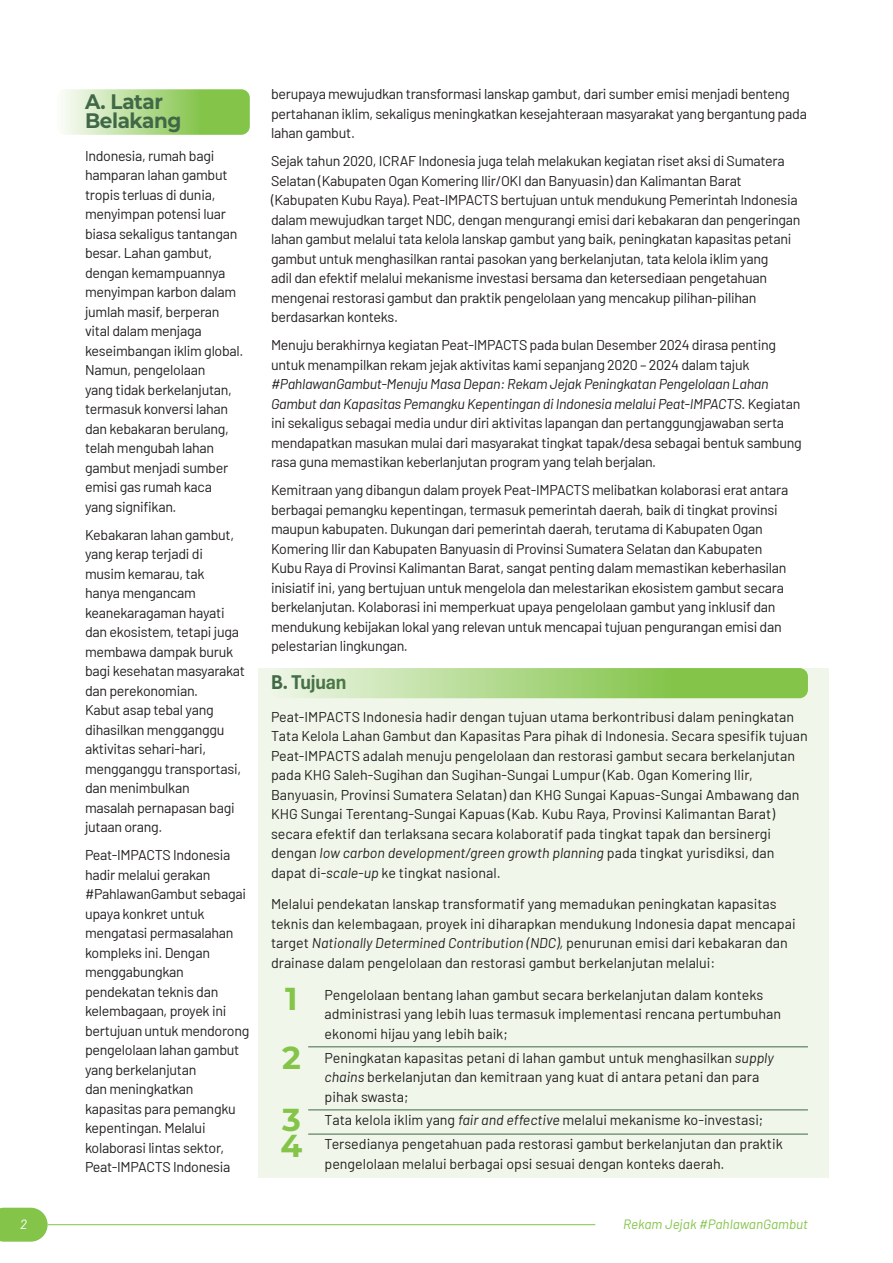
<style>
.page{position:relative;width:893px;height:1263px;background:#fff}
.page>*{position:absolute;margin:0;border:0;box-sizing:border-box;transform-origin:0 0}
.t1{font:700 31.8px "Montserrat";color:#83c449}
.Heading_3{font:700 21px/19.5px "Montserrat";letter-spacing:-.02em;color:#406847;scale:.95 1}
.Heading_3-2{font:700 21px "Aptos Display";letter-spacing:-.01em;color:#406847;scale:.95 1}
.t2{font:14.25px/19.5px "Barlow";letter-spacing:-.02em;color:#231f20}
.t3{font:14.25px/19.5px "Barlow";color:#231f20}
.t4{font:italic 13.5px "Barlow";color:#83c449}
.t5{font:italic 13.5px "Barlow";color:#fff}
.s1{font-style:italic}
</style>
<div class="page">
<div style="left:258px;top:668px;width:571px;height:510px;background:#f0f7ea"></div>
<svg style="left:56px;top:89px;width:194px;height:46px;background:#b2da8e"></svg>
<hr style="left:308px;top:1109px;width:500px;height:1px;background:#406847">
<hr style="left:308px;top:1134px;width:500px;height:1px;background:#406847">
<hr style="left:308px;top:1046px;width:500px;height:1px;background:#406847">
<svg style="left:271px;top:668px;width:537px;height:30px;background:#abd684"></svg>
<svg style="left:0;top:1208px;width:48px;height:34px;background:#8ec959"></svg>
<hr style="left:48px;top:1224px;width:547px;height:1px;background:#83c449">
<p class="Heading_3" style="left:85px;top:91px;width:103px">A. Latar<br>Belakang</p>
<p class="t2" style="left:85px;top:145px;width:160px">Indonesia, rumah bagi hamparan lahan gambut tropis terluas di dunia, menyimpan potensi luar biasa sekaligus tantangan besar. Lahan gambut, dengan kemampuannya menyimpan karbon dalam jumlah masif, berperan vital dalam menjaga keseimbangan iklim global.<br>Namun, pengelolaan<br>yang tidak berkelanjutan, termasuk konversi lahan dan kebakaran berulang, telah mengubah lahan gambut menjadi sumber emisi gas rumah kaca yang signifikan.</p>
<p class="t2" style="left:85px;top:524px;width:162px">Kebakaran lahan gambut, yang kerap terjadi di musim kemarau, tak<br>hanya mengancam keanekaragaman hayati dan ekosistem, tetapi juga membawa dampak buruk bagi kesehatan masyarakat dan perekonomian.<br>Kabut asap tebal yang dihasilkan mengganggu aktivitas sehari-hari, mengganggu transportasi, dan menimbulkan<br>masalah pernapasan bagi jutaan orang.</p>
<p class="t2" style="left:85px;top:844px;width:166px">Peat-IMPACTS Indonesia hadir melalui gerakan #PahlawanGambut sebagai upaya konkret untuk mengatasi permasalahan kompleks ini. Dengan menggabungkan pendekatan teknis dan kelembagaan, proyek ini bertujuan untuk mendorong pengelolaan lahan gambut yang berkelanjutan<br>dan meningkatkan kapasitas para pemangku kepentingan. Melalui kolaborasi lintas sektor,<br>Peat-IMPACTS Indonesia</p>
<p class="t2" style="left:271px;top:83px;width:537px">berupaya mewujudkan transformasi lanskap gambut, dari sumber emisi menjadi benteng pertahanan iklim, sekaligus meningkatkan kesejahteraan masyarakat yang bergantung pada lahan gambut.</p>
<p class="t2" style="left:271px;top:150px;width:531px">Sejak tahun 2020, ICRAF Indonesia juga telah melakukan kegiatan riset aksi di Sumatera Selatan (Kabupaten Ogan Komering Ilir/OKI dan Banyuasin) dan Kalimantan Barat (Kabupaten Kubu Raya). Peat-IMPACTS bertujuan untuk mendukung Pemerintah Indonesia dalam mewujudkan target NDC, dengan mengurangi emisi dari kebakaran dan pengeringan lahan gambut melalui tata kelola lanskap gambut yang baik, peningkatan kapasitas petani gambut untuk menghasilkan rantai pasokan yang berkelanjutan, tata kelola iklim yang<br>adil dan efektif melalui mekanisme investasi bersama dan ketersediaan pengetahuan mengenai restorasi gambut dan praktik pengelolaan yang mencakup pilihan-pilihan berdasarkan konteks.</p>
<p class="t2" style="left:271px;top:334px;width:532px">Menuju berakhirnya kegiatan Peat-IMPACTS pada bulan Desember 2024 dirasa penting untuk menampilkan rekam jejak aktivitas kami sepanjang 2020 – 2024 dalam tajuk <span class="s1">#PahlawanGambut-Menuju Masa Depan: Rekam Jejak Peningkatan Pengelolaan Lahan Gambut dan Kapasitas Pemangku Kepentingan di Indonesia melalui Peat-IMPACTS</span>. Kegiatan ini sekaligus sebagai media undur diri aktivitas lapangan dan pertanggungjawaban serta mendapatkan masukan mulai dari masyarakat tingkat tapak/desa sebagai bentuk sambung rasa guna memastikan keberlanjutan program yang telah berjalan.</p>
<p class="t2" style="left:271px;top:479px;width:519px">Kemitraan yang dibangun dalam proyek Peat-IMPACTS melibatkan kolaborasi erat antara berbagai pemangku kepentingan, termasuk pemerintah daerah, baik di tingkat provinsi maupun kabupaten. Dukungan dari pemerintah daerah, terutama di Kabupaten Ogan Komering Ilir dan Kabupaten Banyuasin di Provinsi Sumatera Selatan dan Kabupaten Kubu Raya di Provinsi Kalimantan Barat, sangat penting dalam memastikan keberhasilan inisiatif ini, yang bertujuan untuk mengelola dan melestarikan ekosistem gambut secara berkelanjutan. Kolaborasi ini memperkuat upaya pengelolaan gambut yang inklusif dan mendukung kebijakan lokal yang relevan untuk mencapai tujuan pengurangan emisi dan pelestarian lingkungan.</p>
<p class="Heading_3-2" style="left:271px;top:668px;width:81px">B. Tujuan</p>
<p class="t3" style="left:271px;top:705px;width:538px">Peat-IMPACTS Indonesia hadir dengan tujuan utama berkontribusi dalam peningkatan Tata Kelola Lahan Gambut dan Kapasitas Para pihak di Indonesia. Secara spesifik tujuan Peat-IMPACTS adalah menuju pengelolaan dan restorasi gambut secara berkelanjutan pada KHG Saleh-Sugihan dan Sugihan-Sungai Lumpur (Kab. Ogan Komering Ilir, Banyuasin, Provinsi Sumatera Selatan) dan KHG Sungai Kapuas-Sungai Ambawang dan KHG Sungai Terentang-Sungai Kapuas (Kab. Kubu Raya, Provinsi Kalimantan Barat) secara efektif dan terlaksana secara kolaboratif pada tingkat tapak dan bersinergi dengan <span class="s1">low carbon development/green growth planning</span> pada tingkat yurisdiksi, dan dapat di-<span class="s1">scale-up</span> ke tingkat nasional.</p>
<p class="t3" style="left:271px;top:893px;width:526px">Melalui pendekatan lanskap transformatif yang memadukan peningkatan kapasitas teknis dan kelembagaan, proyek ini diharapkan mendukung Indonesia dapat mencapai target <span class="s1">Nationally Determined Contribution (NDC),</span> penurunan emisi dari kebakaran dan drainase dalam pengelolaan dan restorasi gambut berkelanjutan melalui:</p>
<p class="t1" style="left:285px;top:975px;width:14px">1</p>
<p class="t1" style="left:282px;top:1035px;width:20px">2</p>
<p class="t3" style="left:325px;top:984px;width:458px">Pengelolaan bentang lahan gambut secara berkelanjutan dalam konteks administrasi yang lebih luas termasuk implementasi rencana pertumbuhan ekonomi hijau yang lebih baik;</p>
<p class="t3" style="left:325px;top:1047px;width:451px">Peningkatan kapasitas petani di lahan gambut untuk menghasilkan <span class="s1">supply chains</span> berkelanjutan dan kemitraan yang kuat di antara petani dan para pihak swasta;</p>
<p class="t3" style="left:325px;top:1109px;width:440px">Tata kelola iklim yang <span class="s1">fair and effective</span> melalui mekanisme ko-investasi;</p>
<p class="t3" style="left:325px;top:1133px;width:460px">Tersedianya pengetahuan pada restorasi gambut berkelanjutan dan praktik pengelolaan melalui berbagai opsi sesuai dengan konteks daerah.</p>
<p class="t1" style="left:282px;top:1097px;width:20px">3</p>
<p class="t1" style="left:281px;top:1122px;width:23px">4</p>
<p class="t5" style="left:20px;top:1214px;width:9px">2</p>
<p class="t4" style="left:623px;top:1214px;width:186px">Rekam Jejak #PahlawanGambut</p>
</div>
